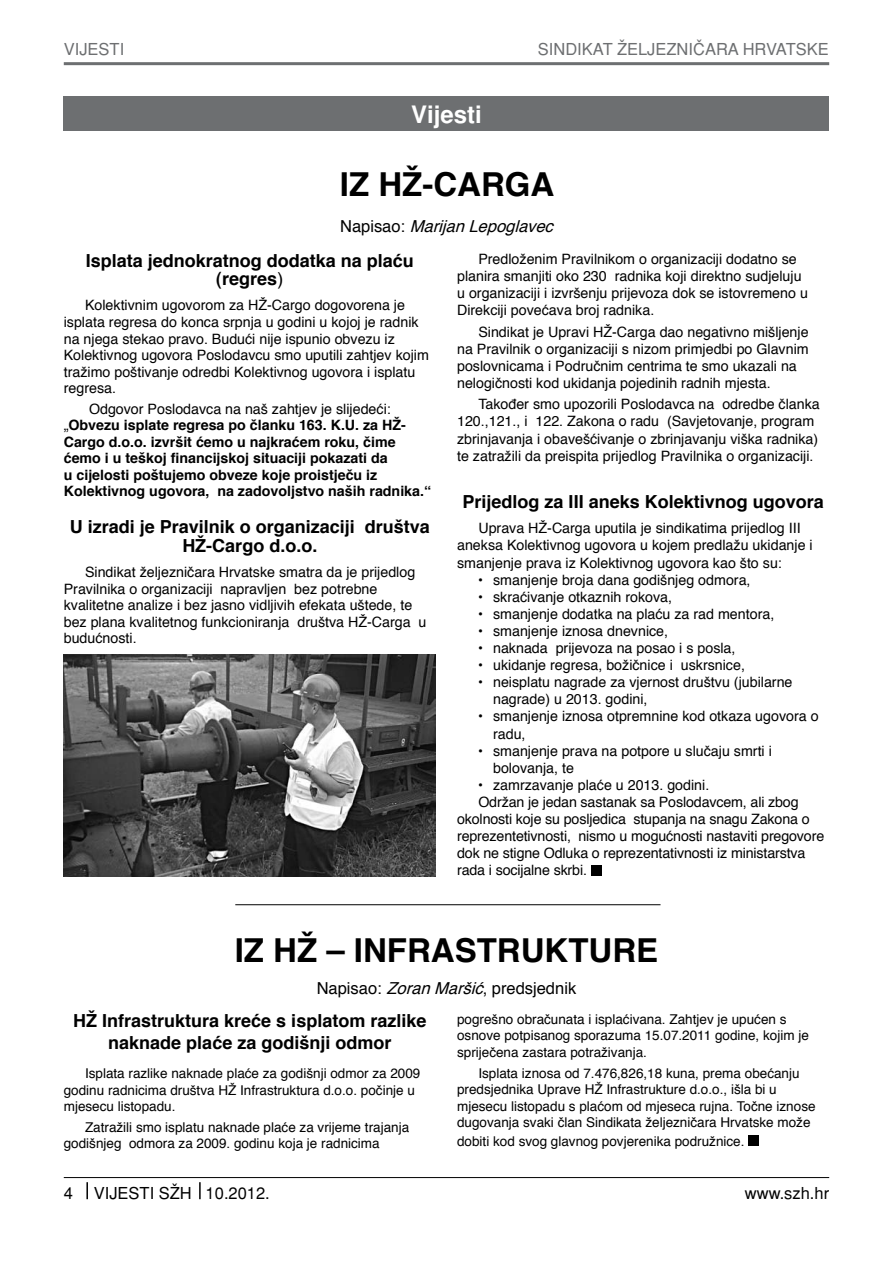
<style>
.page{position:relative;width:893px;height:1263px;background:#fff}
.page>*{position:absolute;margin:0;border:0;box-sizing:border-box;transform-origin:0 0}
.t1{font:700 33px "Helvetica";color:#000}
.t2{font:900 24px "Helvetica";color:#fff}
.t3{font:700 18px/18.6px "Helvetica";color:#000;text-align:center}
.t4{font:16.5px "Helvetica";color:#6d6f71}
.t5{font:16.5px "Helvetica";color:#000}
.t6{font:16.5px "Helvetica";color:#000}
.t7{font:italic 16.5px "Helvetica";color:#000}
.t8{font:14.25px/17.1px "Helvetica";color:#000}
.t9{font:700 14.25px/16.5px "Helvetica";color:#000}
.t10{font:13.5px/16.5px "Helvetica";color:#000}
.s1{font-style:normal}
.s2{font-weight:400}
.s3{font-style:italic}
</style>
<div class="page">
<hr style="left:64px;top:62px;width:765px;height:3px;background:#6d6f71">
<hr style="left:64px;top:1177px;width:765px;height:1px;background:#000">
<svg style="left:86px;top:1182px;width:2px;height:17px"></svg>
<svg style="left:199px;top:1182px;width:2px;height:17px"></svg>
<div style="left:64px;top:96px;width:765px;height:34px;background:#6d6f71"></div>
<hr style="left:235px;top:904px;width:425px;height:1px;background:#000">
<div style="left:748px;top:1135px;width:11px;height:11px;background:#000"></div>
<div style="left:591px;top:865px;width:10px;height:10px;background:#000"></div>
<img style="left:64px;top:655px;width:372px;height:221px">
<p class="t4" style="left:64px;top:40px;width:62px">VIJESTI</p>
<p class="t4" style="left:538px;top:40px;width:292px">SINDIKAT ÆELJEZNI»ARA HRVATSKE</p>
<h2 class="t2" style="left:411px;top:100px;width:72px">Vijesti</h2>
<h1 class="t1" style="left:340px;top:154px;width:216px">IZ HŽ-CARGA</h1>
<p class="t7" style="left:340px;top:212px;width:222px"><span class="s1">N a p i s a o :</span> MarijanLepoglavec</p>
<p class="t3" style="left:86px;top:250px;width:330px">Isplata jednokratnog dodatka na plaću (regres<span class="s2">)</span></p>
<p class="t8" style="left:64px;top:297px;width:367px;line-height:16.5px;text-indent:21px">Kolektivnim ugovorom za HŽ-Cargo dogovorena je isplata regresa do konca srpnja u godini u kojoj je radnik na njega stekao pravo. Budući nije ispunio obvezu iz Kolektivnog ugovora Poslodavcu smo uputili zahtjev kojim tražimo poštivanje odredbi Kolektivnog ugovora i isplatu regresa.</p>
<p class="t9" style="left:64px;top:400px;width:369px;text-indent:25px"><span class="s2">Odgovor Poslodavca na naš zahtjev je slijedeći: „</span>Obvezu isplate regresa po članku 163. K.U. za HŽ-Cargo d.o.o. izvršit ćemo u najkraćem roku, čime ćemo i u teškoj financijskoj situaciji pokazati da<br>u cijelosti poštujemo obveze koje proistječu iz Kolektivnog ugovora, na zadovoljstvo naših radnika.“</p>
<p class="t3" style="left:70px;top:517px;width:362px">U izradi je Pravilnik o organizaciji društva<br>HŽ-Cargo d.o.o.</p>
<p class="t8" style="left:64px;top:563px;width:364px;line-height:16.5px;text-indent:21px">Sindikat željezničara Hrvatske smatra da je prijedlog Pravilnika o organizaciji napravljen bez potrebne kvalitetne analize i bez jasno vidljivih efekata uštede, te bez plana kvalitetnog funkcioniranja društva HŽ-Carga u budućnosti.</p>
<p class="t8" style="left:457px;top:250px;width:352px;text-indent:21px">Predloženim Pravilnikom o organizaciji dodatno se planira smanjiti oko 230 radnika koji direktno sudjeluju u organizaciji i izvršenju prijevoza dok se istovremeno u Direkciji povećava broj radnika.</p>
<p class="t8" style="left:457px;top:323px;width:353px;text-indent:21px">Sindikat je Upravi HŽ-Carga dao negativno mišljenje na Pravilnik o organizaciji s nizom primjedbi po Glavnim poslovnicama i Područnim centrima te smo ukazali na nelogičnosti kod ukidanja pojedinih radnih mjesta.</p>
<p class="t8" style="left:457px;top:395px;width:364px;text-indent:21px">Također smo upozorili Poslodavca na odredbe članka 120.,121., i 122. Zakona o radu (Savjetovanje, program zbrinjavanja i obavešćivanje o zbrinjavanju viška radnika) te zatražili da preispita prijedlog Pravilnika o organizaciji.</p>
<p class="t3" style="left:463px;top:491px;width:363px">Prijedlog za III aneks Kolektivnog ugovora</p>
<p class="t8" style="left:457px;top:519px;width:357px;text-indent:21px">Uprava HŽ-Carga uputila je sindikatima prijedlog III aneksa Kolektivnog ugovora u kojem predlažu ukidanje i smanjenje prava iz Kolektivnog ugovora kao što su:</p>
<p class="t8" style="left:478px;top:571px;width:274px">• smanjenje broja dana godišnjeg odmora,</p>
<p class="t8" style="left:478px;top:588px;width:195px">• skraćivanje otkaznih rokova,</p>
<p class="t8" style="left:478px;top:605px;width:298px">• smanjenje dodatka na plaću za rad mentora,</p>
<p class="t8" style="left:478px;top:622px;width:192px">• smanjenje iznosa dnevnice,</p>
<p class="t8" style="left:478px;top:639px;width:259px">• naknada prijevoza na posao i s posla,</p>
<p class="t8" style="left:478px;top:656px;width:268px">• ukidanje regresa, božičnice i uskrsnice,</p>
<p class="t8" style="left:493px;top:673px;width:301px;text-indent:-15px">• neisplatu nagrade za vjernost društvu (jubilarne nagrade) u 2013. godini,</p>
<p class="t8" style="left:493px;top:707px;width:327px;text-indent:-15px">• smanjenje iznosa otpremnine kod otkaza ugovora o radu,</p>
<p class="t8" style="left:493px;top:742px;width:280px;text-indent:-15px">• smanjenje prava na potpore u slučaju smrti i bolovanja, te</p>
<p class="t8" style="left:478px;top:776px;width:233px">• zamrzavanje plaće u 2013. godini.</p>
<p class="t8" style="left:478px;top:793px;width:322px">Održan je jedan sastanak sa Poslodavcem, ali zbog</p>
<p class="t8" style="left:457px;top:810px;width:354px">okolnosti koje su posljedica stupanja na snagu Zakona o</p>
<p class="t8" style="left:457px;top:827px;width:369px">reprezentetivnosti, nismo u mogućnosti nastaviti pregovore</p>
<p class="t8" style="left:457px;top:844px;width:350px">dok ne stigne Odluka o reprezentativnosti iz ministarstva</p>
<p class="t8" style="left:457px;top:861px;width:131px">rada i socijalne skrbi.</p>
<h1 class="t1" style="left:235px;top:921px;width:425px">IZ HŽ – INFRASTRUKTURE</h1>
<p class="t5" style="left:317px;top:974px;width:261px">Napisao: <span class="s3">ZoranMaršić</span>, predsjednik</p>
<p class="t10" style="left:457px;top:1010px;width:353px">pogrešno obračunata i isplaćivana. Zahtjev je upućen s osnove potpisanog sporazuma 15.07.2011 godine, kojim je spriječena zastara potraživanja.</p>
<p class="t10" style="left:457px;top:1064px;width:360px;text-indent:21px">Isplata iznosa od 7.476,826,18 kuna, prema obećanju predsjednika Uprave HŽ Infrastrukture d.o.o., išla bi u mjesecu listopadu s plaćom od mjeseca rujna. Točne iznose dugovanja svaki član Sindikata željezničara Hrvatske može</p>
<p class="t10" style="left:457px;top:1132px;width:289px">dobiti kod svog glavnog povjerenika podružnice.</p>
<p class="t3" style="left:73px;top:1009px;width:355px;line-height:21.6px">HŽ Infrastruktura kreće s isplatom razlike naknade plaće za godišnji odmor</p>
<p class="t10" style="left:64px;top:1065px;width:358px;text-indent:21px">Isplata razlike naknade plaće za godišnji odmor za 2009 godinu radnicima društva HŽ Infrastruktura d.o.o. počinje u mjesecu listopadu.</p>
<p class="t10" style="left:64px;top:1118px;width:347px;text-indent:21px">Zatražili smo isplatu naknade plaće za vrijeme trajanja godišnjeg odmora za 2009. godinu koja je radnicima</p>
<p class="t6" style="left:64px;top:1183px;width:11px">4</p>
<p class="t6" style="left:94px;top:1183px;width:178px">VIJESTI SÆH 10.2012.</p>
<p class="t6" style="left:745px;top:1183px;width:86px">www.szh.hr</p>
</div>
